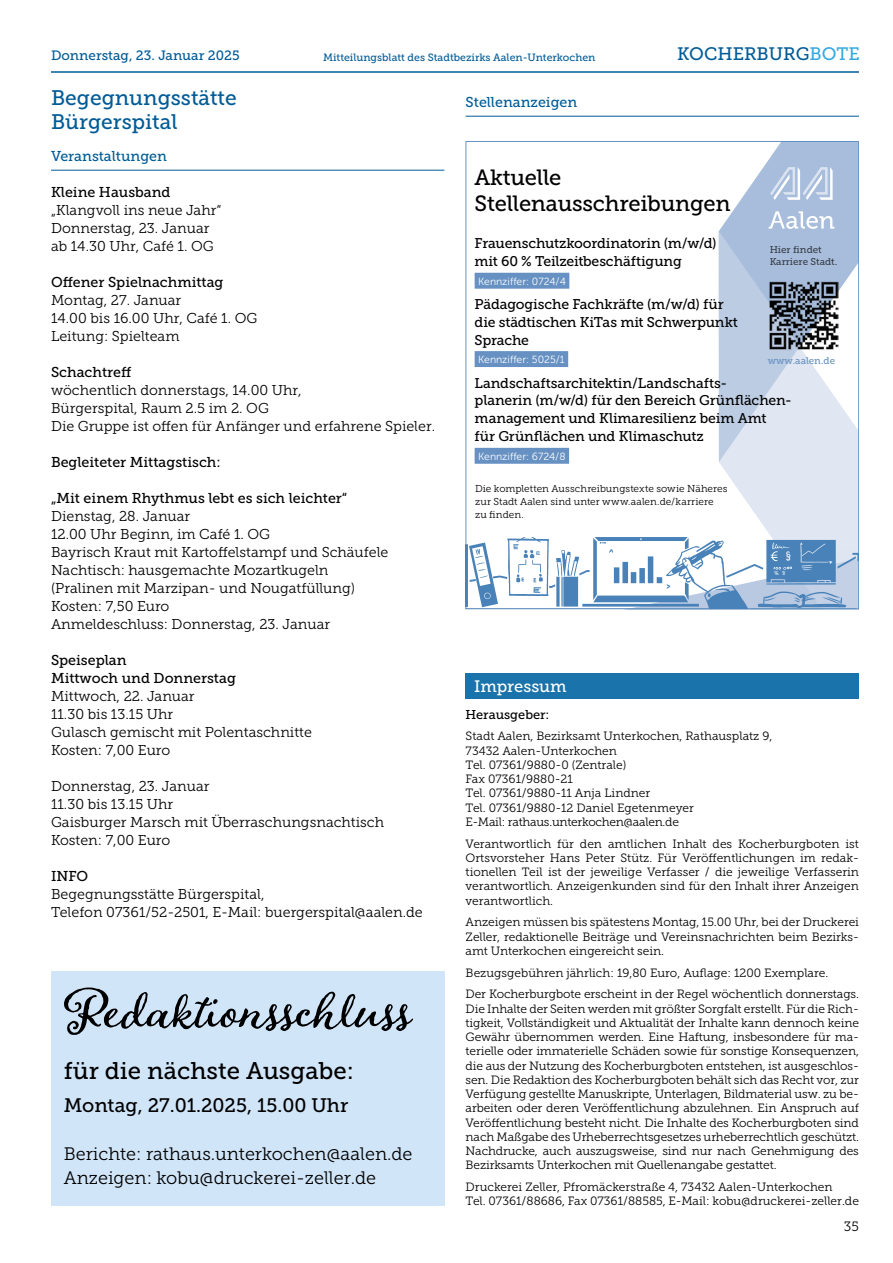
<style>
.page{position:relative;width:893px;height:1263px;background:#fff}
.page>*{position:absolute;margin:0;border:0;box-sizing:border-box;transform-origin:0 0}
.t1{font:64.5px "Adorn Bouquet";color:#000}
.t2{font:24px "Museo Slab 500";color:#000}
.t3{font:22.05px/25.7px "Museo Slab 500";letter-spacing:-.01em;color:#000}
.t4{font:21px/24px "Museo Slab 500";color:#005b97}
.t5{font:19.5px "Museo Slab 500";color:#000}
.t6{font:18px/24.6px "Museo Slab 300";color:#000}
.t7{font:18px "Museo Slab 500";color:#005b97}
.t8{font:16.5px "Museo Slab 500";color:#fff}
.t9{font:14.25px/18px "Museo Slab 300";color:#000}
.t10{font:14.25px/18px "Museo Slab 500";color:#000}
.t11{font:14.25px "Museo Slab 500";color:#005b97}
.t12{font:14.1px/17.7px "Museo Slab 500";letter-spacing:-.01em;color:#000}
.t13{font:13.5px "Museo Slab 500";color:#005b97}
.t14{font:13.5px "Museo Slab 300";color:#000}
.t15{font:12.75px "Museo Slab 500";color:#000}
.t16{font:12px/14.2px "Museo Slab 300";letter-spacing:-.005em;color:#000}
.t17{font:10.5px "Museo Slab 500";color:#005b97}
.t18{font:10.35px "Museo Sans 300";color:#fff}
.t19{font:10.05px/13.2px "Museo Slab 300";letter-spacing:.005em;color:#000}
.t20{font:9.75px/11.7px "Museo Slab 500";color:#575756}
.t21{font:9.75px "Museo Slab 500";color:#6691c2}
.s1{color:#36a9e1}
</style>
<div class="page">
<hr style="left:51px;top:71px;width:808px;height:2px;background:#005b97">
<hr style="left:51px;top:170px;width:393px;height:1px;background:#005b97">
<svg style="left:719px;top:462px;width:138px;height:75px;fill:#e0e6f2"></svg>
<div style="left:475px;top:273px;width:94px;height:16px;background:#6691c2"></div>
<div style="left:475px;top:351px;width:93px;height:16px;background:#6691c2"></div>
<div style="left:475px;top:448px;width:94px;height:16px;background:#6691c2"></div>
<svg style="left:719px;top:141px;width:140px;height:321px"></svg>
<svg style="left:768px;top:280px;width:71px;height:71px"></svg>
<img style="left:769px;top:280px;width:69px;height:71px">
<img style="left:466px;top:537px;width:392px;height:71px">
<hr style="left:466px;top:116px;width:393px;height:1px;background:#005b97">
<div style="left:466px;top:673px;width:393px;height:25px;background:#1a74ab"></div>
<div style="left:51px;top:971px;width:393px;height:234px;background:#d1e5f8"></div>
<p class="t13" style="left:51px;top:48px;width:190px">Donnerstag, 23. Januar 2025</p>
<p class="t17" style="left:323px;top:51px;width:274px">Mitteilungsblatt des Stadtbezirks Aalen-Unterkochen</p>
<h3 class="t7" style="left:677px;top:44px;width:184px">KOCHERBURG<span class="s1">BOTE</span></h3>
<h3 class="t4" style="left:51px;top:86px;width:187px">Begegnungsstätte<br>Bürgerspital</h3>
<p class="t11" style="left:51px;top:148px;width:117px">Veranstaltungen</p>
<p class="t10" style="left:51px;top:183px;width:121px">Kleine Hausband</p>
<p class="t9" style="left:51px;top:201px;width:172px">„Klangvoll ins neue Jahr“<br>Donnerstag, 23. Januar ab 14.30 Uhr, Café 1. OG</p>
<p class="t10" style="left:51px;top:273px;width:174px">Offener Spielnachmittag</p>
<p class="t9" style="left:51px;top:291px;width:208px">Montag, 27. Januar<br>14.00 bis 16.00 Uhr, Café 1. OG<br>Leitung: Spielteam</p>
<p class="t10" style="left:51px;top:363px;width:82px">Schachtreff</p>
<p class="t9" style="left:51px;top:381px;width:386px">wöchentlich donnerstags, 14.00 Uhr,<br>Bürgerspital, Raum 2.5 im 2. OG<br>Die Gruppe ist offen für Anfänger und erfahrene Spieler.</p>
<p class="t10" style="left:51px;top:453px;width:171px">Begleiteter Mittagstisch:</p>
<p class="t10" style="left:51px;top:489px;width:298px">„Mit einem Rhythmus lebt es sich leichter“</p>
<p class="t9" style="left:51px;top:507px;width:339px">Dienstag, 28. Januar<br>12.00 Uhr Beginn, im Café 1. OG<br>Bayrisch Kraut mit Kartoffelstampf und Schäufele Nachtisch: hausgemachte Mozartkugeln (Pralinen mit Marzipan- und Nougatfüllung)<br>Kosten: 7,50 Euro<br>Anmeldeschluss: Donnerstag, 23. Januar</p>
<p class="t10" style="left:51px;top:651px;width:186px">Speiseplan<br>Mittwoch und Donnerstag</p>
<p class="t9" style="left:51px;top:687px;width:262px">Mittwoch, 22. Januar<br>11.30 bis 13.15 Uhr<br>Gulasch gemischt mit Polentaschnitte<br>Kosten: 7,00 Euro</p>
<p class="t9" style="left:51px;top:777px;width:335px">Donnerstag, 23. Januar<br>11.30 bis 13.15 Uhr<br>Gaisburger Marsch mit Überraschungsnachtisch<br>Kosten: 7,00 Euro</p>
<p class="t10" style="left:51px;top:867px;width:39px">INFO</p>
<p class="t9" style="left:51px;top:885px;width:373px">Begegnungsstätte Bürgerspital,<br>Telefon 07361/52-2501, E-Mail: buergerspital@aalen.de</p>
<h1 class="t1" style="left:64px;top:966px;width:350px">Redaktionsschluss</h1>
<h2 class="t2" style="left:64px;top:1058px;width:292px">für die nächste Ausgabe:</h2>
<h3 class="t5" style="left:64px;top:1094px;width:286px">Montag, 27.01.2025, 15.00 Uhr</h3>
<h3 class="t6" style="left:64px;top:1141px;width:350px">Berichte: rathaus.unterkochen@aalen.de<br>Anzeigen: kobu@druckerei-zeller.de</h3>
<p class="t11" style="left:466px;top:94px;width:113px">Stellenanzeigen</p>
<h3 class="t3" style="left:475px;top:165px;width:258px">Aktuelle<br>Stellenausschreibungen</h3>
<p class="t12" style="left:475px;top:235px;width:244px">Frauenschutzkoordinatorin (m/w/d) mit 60 % Teilzeitbeschäftigung</p>
<p class="t18" style="left:478px;top:275px;width:89px">Kennziffer: 0724/4</p>
<p class="t12" style="left:475px;top:295px;width:265px">Pädagogische Fachkräfte (m/w/d) für die städtischen KiTas mit Schwerpunkt<br>Sprache</p>
<p class="t18" style="left:478px;top:354px;width:88px">Kennziffer: 5025/1</p>
<p class="t12" style="left:475px;top:374px;width:319px">Landschaftsarchitektin/Landschafts-<br>planerin (m/w/d) für den Bereich Grünflächen&shy;management und Klimaresilienz beim Amt<br>für Grünflächen und Klimaschutz</p>
<p class="t18" style="left:478px;top:450px;width:89px">Kennziffer: 6724/8</p>
<p class="t20" style="left:769px;top:244px;width:69px">Hier findet<br>Karriere Stadt.</p>
<p class="t21" style="left:768px;top:356px;width:69px">www.aalen.de</p>
<p class="t19" style="left:475px;top:482px;width:254px">Die kompletten Ausschreibungstexte sowie Näheres zur Stadt Aalen sind unter www.aalen.de/karriere zu finden.</p>
<h3 class="t8" style="left:474px;top:677px;width:94px">Impressum</h3>
<p class="t15" style="left:466px;top:707px;width:85px">Herausgeber:</p>
<p class="t16" style="left:466px;top:729px;width:308px">Stadt Aalen, Bezirksamt Unterkochen, Rathausplatz 9, 73432 Aalen-Unterkochen<br>Tel. 07361/9880-0 (Zentrale)<br>Fax 07361/9880-21<br>Tel. 07361/9880-11 Anja Lindner<br>Tel. 07361/9880-12 Daniel Egetenmeyer<br>E-Mail: rathaus.unterkochen@aalen.de</p>
<p class="t16" style="left:466px;top:836px;width:395px;text-align:justify">Verantwortlich für den amtlichen Inhalt des Kocherburgboten ist Ortsvorsteher Hans Peter Stütz. Für Veröffentlichungen im redak&shy;tionellen Teil ist der jeweilige Verfasser / die jeweilige Verfasserin verantwortlich. Anzeigenkunden sind für den Inhalt ihrer Anzeigen verantwortlich.</p>
<p class="t16" style="left:466px;top:915px;width:395px;text-align:justify">Anzeigen müssen bis spätestens Montag, 15.00 Uhr, bei der Druckerei Zeller, redaktionelle Beiträge und Vereinsnachrichten beim Bezirks&shy;amt Unterkochen eingereicht sein.</p>
<p class="t16" style="left:466px;top:962px;width:395px;line-height:21.8px">Bezugsgebühren jährlich: 19,80 Euro, Auflage: 1200 Exemplare.<br>Der Kocherburgbote erscheint in der Regel wöchentlich donnerstags.</p>
<p class="t16" style="left:466px;top:1001px;width:395px;text-align:justify">Die Inhalte der Seiten werden mit größter Sorgfalt erstellt. Für die Rich&shy;tigkeit, Vollständigkeit und Aktualität der Inhalte kann dennoch keine Gewähr übernommen werden. Eine Haftung, insbesondere für ma&shy;terielle oder immaterielle Schäden sowie für sonstige Konsequenzen, die aus der Nutzung des Kocherburgboten entstehen, ist ausgeschlos&shy;sen. Die Redaktion des Kocherburgboten behält sich das Recht vor, zur Verfügung gestellte Manuskripte, Unterlagen, Bildmaterial usw. zu be&shy;arbeiten oder deren Veröffentlichung abzulehnen. Ein Anspruch auf Veröffentlichung besteht nicht. Die Inhalte des Kocherburgboten sind nach Maßgabe des Urheberrechtsgesetzes urheberrechtlich geschützt.<br>Nachdrucke, auch auszugsweise, sind nur nach Genehmigung des Bezirksamts Unterkochen mit Quellenangabe gestattet.</p>
<p class="t16" style="left:466px;top:1180px;width:395px">Druckerei Zeller, Pfromäckerstraße 4, 73432 Aalen-Unterkochen<br>Tel. 07361/88686, Fax 07361/88585, E-Mail: kobu@druckerei-zeller.de</p>
<p class="t14" style="left:844px;top:1218px;width:17px">35</p>
</div>
